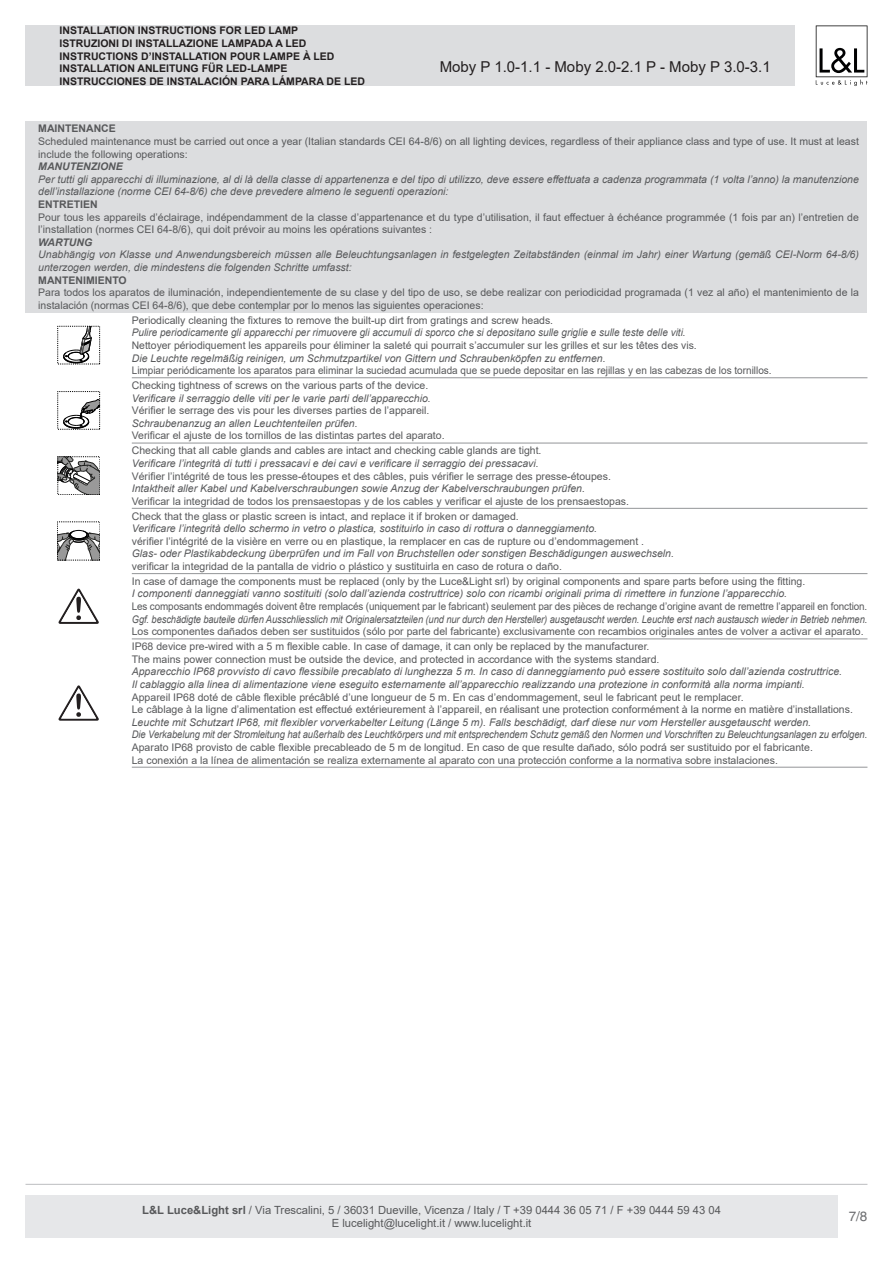
<style>
.page{position:relative;width:893px;height:1263px;background:#fff}
.page>*{position:absolute;margin:0;border:0;box-sizing:border-box;transform-origin:0 0}
.t1{font:15px "Arial";color:#231f20}
.t2{font:13.5px "Helvetica LT Std";color:#6c6d70}
.t3{font:11.25px/12.8px "Arial";color:#57585a;text-align:center}
.t4{font:10.5px/12.6px "Arial";color:#57585a}
.t5{font:italic 10.5px/12.6px "Arial";color:#57585a}
.t6{font:700 10.5px "Arial";color:#231f20}
.t7{font:italic 10.5px "Arial";color:#57585a;scale:.89 1}
.t8{font:italic 10.5px "Arial";color:#57585a;scale:.9 1}
.t9{font:10.5px "Arial";color:#57585a;scale:.94 1}
.t10{font:10.5px "Arial";color:#57585a;scale:.95 1}
.t11{font:italic 10.5px "Arial";color:#57585a;scale:.95 1}
.t12{font:700 10.5px "Arial";color:#57585a}
.t13{font:italic 700 10.5px "Arial";color:#57585a}
.s1{font-weight:700}
</style>
<div class="page">
<div style="left:26px;top:1195px;width:812px;height:42px;background:#e6e7e9"></div>
<hr style="left:26px;top:1184px;width:841px;height:1px;background:#bcbdc0">
<div style="left:26px;top:26px;width:769px;height:60px;background:#dcdddf"></div>
<div style="left:26px;top:121px;width:841px;height:191px;background:#dcdddf"></div>
<hr style="left:132px;top:443px;width:735px;height:1px;background:#939598">
<hr style="left:132px;top:508px;width:735px;height:1px;background:#939598">
<hr style="left:132px;top:767px;width:735px;height:1px;background:#939598">
<hr style="left:132px;top:377px;width:735px;height:1px;background:#939598">
<hr style="left:132px;top:573px;width:735px;height:1px;background:#939598">
<hr style="left:132px;top:639px;width:735px;height:1px;background:#939598">
<svg style="left:64px;top:328px;width:28px;height:34px"></svg>
<svg style="left:64px;top:399px;width:37px;height:30px"></svg>
<svg style="left:57px;top:457px;width:41px;height:37px"></svg>
<svg style="left:59px;top:530px;width:39px;height:28px"></svg>
<svg style="left:59px;top:589px;width:40px;height:35px"></svg>
<svg style="left:59px;top:685px;width:40px;height:36px"></svg>
<svg style="left:816px;top:26px;width:51px;height:60px"></svg>
<p class="t6" style="left:60px;top:23px;width:240px">INSTALLATION INSTRUCTIONS FOR LED LAMP</p>
<p class="t6" style="left:60px;top:36px;width:248px">ISTRUZIONI DI INSTALLAZIONE LAMPADA A LED</p>
<p class="t6" style="left:60px;top:49px;width:276px">INSTRUCTIONS D’INSTALLATION POUR LAMPE À LED</p>
<p class="t6" style="left:60px;top:61px;width:229px">INSTALLATION ANLEITUNG FÜR LED-LAMPE</p>
<p class="t6" style="left:60px;top:74px;width:307px">INSTRUCCIONES DE INSTALACIÓN PARA LÁMPARA DE LED</p>
<p class="t12" style="left:38px;top:121px;width:79px">MAINTENANCE</p>
<p class="t4" style="left:38px;top:135px;width:822px">Scheduled maintenance must be carried out once a year (Italian standards CEI 64-8/6) on all lighting devices, regardless of their appliance class and type of use. It must at least include the following operations:</p>
<p class="t13" style="left:38px;top:160px;width:86px">MANUTENZIONE</p>
<p class="t5" style="left:38px;top:173px;width:822px">Per tutti gli apparecchi di illuminazione, al di là della classe di appartenenza e del tipo di utilizzo, deve essere effettuata a cadenza programmata (1 volta l’anno) la manutenzione dell’installazione (norme CEI 64-8/6) che deve prevedere almeno le seguenti operazioni:</p>
<p class="t12" style="left:38px;top:197px;width:61px">ENTRETIEN</p>
<p class="t4" style="left:38px;top:211px;width:822px">Pour tous les appareils d’éclairage, indépendamment de la classe d’appartenance et du type d’utilisation, il faut effectuer à échéance programmée (1 fois par an) l’entretien de l’installation (normes CEI 64-8/6), qui doit prévoir au moins les opérations suivantes :</p>
<p class="t13" style="left:38px;top:235px;width:56px">WARTUNG</p>
<p class="t5" style="left:38px;top:249px;width:822px">Unabhängig von Klasse und Anwendungsbereich müssen alle Beleuchtungsanlagen in festgelegten Zeitabständen (einmal im Jahr) einer Wartung (gemäß CEI-Norm 64-8/6) unterzogen werden, die mindestens die folgenden Schritte umfasst:</p>
<p class="t12" style="left:38px;top:273px;width:90px">MANTENIMIENTO</p>
<p class="t4" style="left:38px;top:286px;width:822px">Para todos los aparatos de iluminación, independientemente de su clase y del tipo de uso, se debe realizar con periodicidad programada (1 vez al año) el mantenimiento de la instalación (normas CEI 64-8/6), que debe contemplar por lo menos las siguientes operaciones:</p>
<p class="t4" style="left:132px;top:314px;width:423px">Periodically cleaning the fixtures to remove the built-up dirt from gratings and screw heads.</p>
<p class="t11" style="left:132px;top:326px;width:584px">Pulire periodicamente gli apparecchi per rimuovere gli accumuli di sporco che si depositano sulle griglie e sulle teste delle viti.</p>
<p class="t4" style="left:132px;top:339px;width:566px">Nettoyer périodiquement les appareils pour éliminer la saleté qui pourrait s’accumuler sur les grilles et sur les têtes des vis.</p>
<p class="t5" style="left:132px;top:352px;width:475px">Die Leuchte regelmäßig reinigen, um Schmutzpartikel von Gittern und Schraubenköpfen zu entfernen.</p>
<p class="t10" style="left:132px;top:363px;width:675px">Limpiar periódicamente los aparatos para eliminar la suciedad acumulada que se puede depositar en las rejillas y en las cabezas de los tornillos.</p>
<p class="t4" style="left:132px;top:379px;width:298px">Checking tightness of screws on the various parts of the device.</p>
<p class="t5" style="left:132px;top:392px;width:300px">Verificare il serraggio delle viti per le varie parti dell’apparecchio.</p>
<p class="t4" style="left:132px;top:404px;width:299px">Vérifier le serrage des vis pour les diverses parties de l’appareil.</p>
<p class="t5" style="left:132px;top:417px;width:227px">Schraubenanzug an allen Leuchtenteilen prüfen.</p>
<p class="t4" style="left:132px;top:429px;width:314px">Verificar el ajuste de los tornillos de las distintas partes del aparato.</p>
<p class="t4" style="left:132px;top:444px;width:411px">Checking that all cable glands and cables are intact and checking cable glands are tight.</p>
<p class="t5" style="left:132px;top:457px;width:408px">Verificare l’integrità di tutti i pressacavi e dei cavi e verificare il serraggio dei pressacavi.</p>
<p class="t4" style="left:132px;top:469px;width:481px">Vérifier l’intégrité de tous les presse-étoupes et des câbles, puis vérifier le serrage des presse-étoupes.</p>
<p class="t5" style="left:132px;top:482px;width:455px">Intaktheit aller Kabel und Kabelverschraubungen sowie Anzug der Kabelverschraubungen prüfen.</p>
<p class="t4" style="left:132px;top:495px;width:499px">Verificar la integridad de todos los prensaestopas y de los cables y verificar el ajuste de los prensaestopas.</p>
<p class="t4" style="left:132px;top:509px;width:388px">Check that the glass or plastic screen is intact, and replace it if broken or damaged.</p>
<p class="t5" style="left:132px;top:522px;width:467px">Verificare l’integrità dello schermo in vetro o plastica, sostituirlo in caso di rottura o danneggiamento.</p>
<p class="t4" style="left:132px;top:535px;width:514px">vérifier l’intégrité de la visière en verre ou en plastique, la remplacer en cas de rupture ou d’endommagement .</p>
<p class="t5" style="left:132px;top:547px;width:544px">Glas- oder Plastikabdeckung überprüfen und im Fall von Bruchstellen oder sonstigen Beschädigungen auswechseln.</p>
<p class="t4" style="left:132px;top:560px;width:432px">verificar la integridad de la pantalla de vidrio o plástico y sustituirla en caso de rotura o daño.</p>
<p class="t4" style="left:132px;top:575px;width:675px">In case of damage the components must be replaced (only by the Luce&amp;Light srl) by original components and spare parts before using the fitting.</p>
<p class="t5" style="left:132px;top:588px;width:657px">I componenti danneggiati vanno sostituiti (solo dall’azienda costruttrice) solo con ricambi originali prima di rimettere in funzione l’apparecchio.</p>
<p class="t9" style="left:132px;top:599px;width:784px">Les composants endommagés doivent être remplacés (uniquement par le fabricant) seulement par des pièces de rechange d’origine avant de remettre l’appareil en fonction.</p>
<p class="t7" style="left:132px;top:612px;width:828px">Ggf. beschädigte bauteile dürfen Ausschliesslich mit Originalersatzteilen (und nur durch den Hersteller) ausgetauscht werden. Leuchte erst nach austausch wieder in Betrieb nehmen.</p>
<p class="t4" style="left:132px;top:625px;width:733px">Los componentes dañados deben ser sustituidos (sólo por parte del fabricante) exclusivamente con recambios originales antes de volver a activar el aparato.</p>
<p class="t4" style="left:132px;top:640px;width:519px">IP68 device pre-wired with a 5 m flexible cable. In case of damage, it can only be replaced by the manufacturer.</p>
<p class="t4" style="left:132px;top:653px;width:529px">The mains power connection must be outside the device, and protected in accordance with the systems standard.</p>
<p class="t5" style="left:132px;top:665px;width:712px">Apparecchio IP68 provvisto di cavo flessibile precablato di lunghezza 5 m. In caso di danneggiamento può essere sostituito solo dall’azienda costruttrice.</p>
<p class="t5" style="left:132px;top:678px;width:674px">Il cablaggio alla linea di alimentazione viene eseguito esternamente all’apparecchio realizzando una protezione in conformità alla norma impianti.</p>
<p class="t4" style="left:132px;top:690px;width:613px">Appareil IP68 doté de câble flexible précâblé d’une longueur de 5 m. En cas d’endommagement, seul le fabricant peut le remplacer.</p>
<p class="t4" style="left:132px;top:703px;width:723px">Le câblage à la ligne d’alimentation est effectué extérieurement à l’appareil, en réalisant une protection conformément à la norme en matière d’installations.</p>
<p class="t5" style="left:132px;top:716px;width:681px">Leuchte mit Schutzart IP68, mit flexibler vorverkabelter Leitung (Länge 5 m). Falls beschädigt, darf diese nur vom Hersteller ausgetauscht werden.</p>
<p class="t8" style="left:132px;top:728px;width:819px">Die Verkabelung mit der Stromleitung hat außerhalb des Leuchtkörpers und mit entsprechendem Schutz gemäß den Normen und Vorschriften zu Beleuchtungsanlagen zu erfolgen.</p>
<p class="t4" style="left:132px;top:741px;width:683px">Aparato IP68 provisto de cable flexible precableado de 5 m de longitud. En caso de que resulte dañado, sólo podrá ser sustituido por el fabricante.</p>
<p class="t4" style="left:132px;top:753px;width:648px">La conexión a la línea de alimentación se realiza externamente al aparato con una protección conforme a la normativa sobre instalaciones.</p>
<p class="t1" style="left:440px;top:56px;width:333px">Moby P 1.0-1.1 - Moby 2.0-2.1 P - Moby P 3.0-3.1</p>
<p class="t3" style="left:142px;top:1203px;width:580px"><span class="s1">L&amp;L Luce&amp;Light srl</span> / Via Trescalini, 5 / 36031 Dueville, Vicenza / Italy / T +39 0444 36 05 71 / F +39 0444 59 43 04<br>E lucelight@lucelight.it / www.lucelight.it</p>
<p class="t2" style="left:849px;top:1208px;width:20px">7/8</p>
</div>
